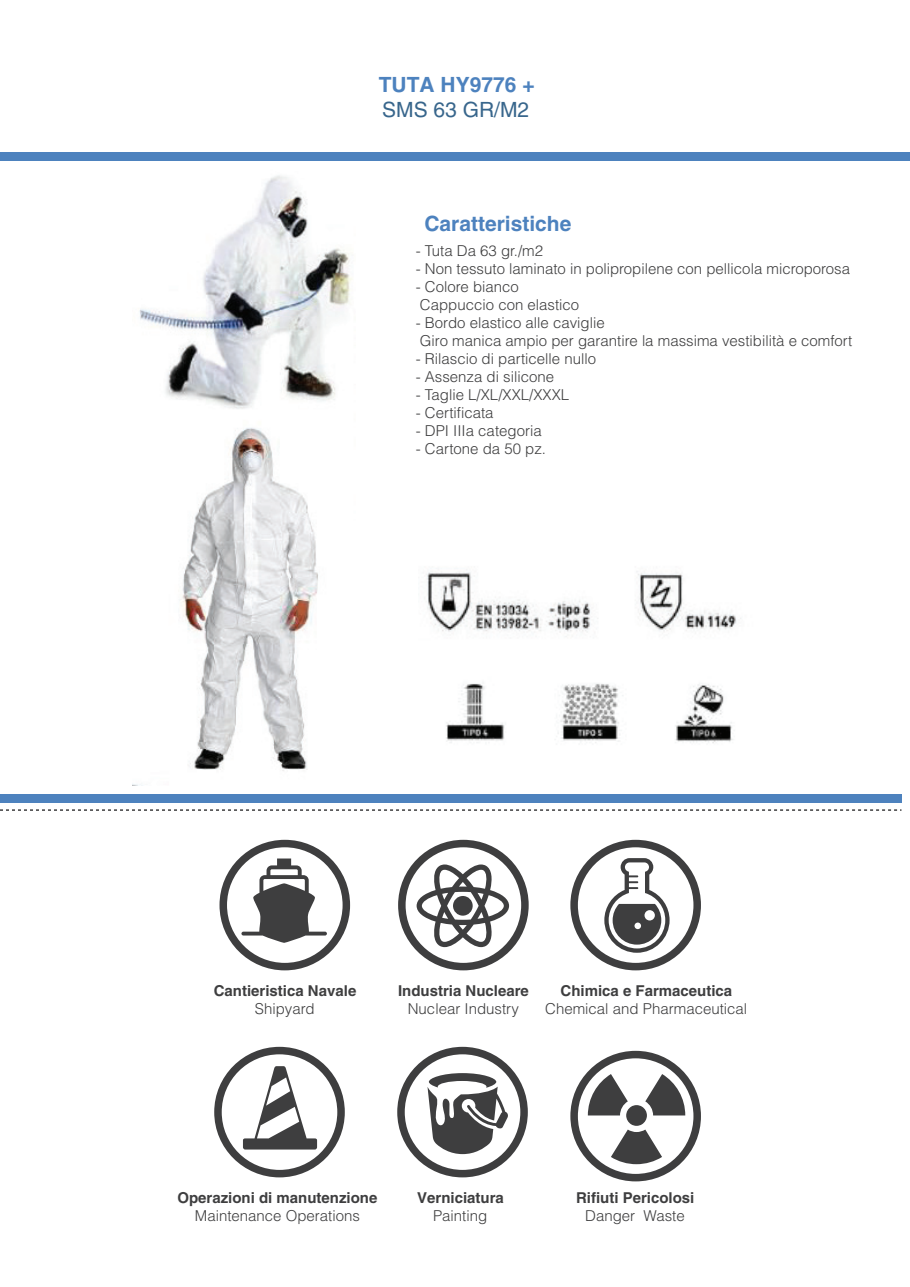
<style>
.page{position:relative;width:910px;height:1287px;background:#fff}
.page>*{position:absolute;margin:0;border:0;box-sizing:border-box;transform-origin:0 0}
.t1{font:700 21px "Helvetica";color:#4d82be}
.t2{font:21px "Helvetica";color:#38668c}
.t3{font:300 15px/18px "Helvetica";color:#3e3e3f}
.t4{font:700 15px "Helvetica";color:#3e3e3f}
</style>
<div class="page">
<div style="left:0;top:152px;width:910px;height:8px;background:#4d82be"></div>
<div style="left:0;top:795px;width:901px;height:8px;background:#4d82be"></div>
<svg style="left:0;top:809px;width:901px;height:2px"></svg>
<img style="left:132px;top:175px;width:221px;height:610px">
<div style="left:220px;top:840px;width:130px;height:130px;border:8px solid #3e3e3f;border-radius:50%"></div>
<div style="left:398px;top:840px;width:131px;height:130px;border:8px solid #3e3e3f;border-radius:50%"></div>
<div style="left:570px;top:840px;width:131px;height:130px;border:8px solid #3e3e3f;border-radius:50%"></div>
<div style="left:570px;top:1051px;width:131px;height:130px;border:8px solid #3e3e3f;border-radius:50%"></div>
<div style="left:214px;top:1047px;width:131px;height:130px;border:8px solid #3e3e3f;border-radius:50%"></div>
<div style="left:397px;top:1047px;width:131px;height:130px;border:8px solid #3e3e3f;border-radius:50%"></div>
<svg style="left:241px;top:858px;width:86px;height:85px"></svg>
<svg style="left:417px;top:864px;width:92px;height:83px"></svg>
<div style="left:453px;top:896px;width:20px;height:20px;background:#3e3e3f;border-radius:50%"></div>
<svg style="left:604px;top:858px;width:66px;height:95px"></svg>
<svg style="left:243px;top:1066px;width:74px;height:83px"></svg>
<svg style="left:588px;top:1074px;width:97px;height:90px"></svg>
<svg style="left:427px;top:1073px;width:82px;height:81px"></svg>
<img style="left:426px;top:571px;width:315px;height:66px">
<img style="left:446px;top:683px;width:287px;height:60px">
<h1 class="t1" style="left:379px;top:71px;width:157px">TUTA HY9776 +</h1>
<h1 class="t2" style="left:382px;top:97px;width:149px">SMS 63 GR/M2</h1>
<h1 class="t1" style="left:424px;top:210px;width:149px">Caratteristiche</h1>
<p class="t3" style="left:416px;top:241px;width:129px">- Tuta Da 63 gr./m2</p>
<p class="t3" style="left:416px;top:259px;width:436px">- Non tessuto laminato in polipropilene con pellicola microporosa</p>
<p class="t3" style="left:416px;top:277px;width:165px">- Colore bianco<br>Cappuccio con elastico</p>
<p class="t3" style="left:416px;top:313px;width:438px">- Bordo elastico alle caviglie<br>Giro manica ampio per garantire la massima vestibilità e comfort</p>
<p class="t3" style="left:416px;top:349px;width:182px">- Rilascio di particelle nullo</p>
<p class="t3" style="left:416px;top:367px;width:140px">- Assenza di silicone</p>
<p class="t3" style="left:416px;top:385px;width:155px">- Taglie L/XL/XXL/XXXL</p>
<p class="t3" style="left:416px;top:403px;width:79px">- Certificata</p>
<p class="t3" style="left:416px;top:421px;width:127px">- DPI IIIa categoria</p>
<p class="t3" style="left:416px;top:439px;width:132px">- Cartone da 50 pz.</p>
<p class="t4" style="left:214px;top:982px;width:144px">Cantieristica Navale</p>
<p class="t3" style="left:255px;top:1000px;width:61px">Shipyard</p>
<p class="t4" style="left:398px;top:982px;width:132px">Industria Nucleare</p>
<p class="t3" style="left:408px;top:1000px;width:113px">Nuclear Industry</p>
<p class="t4" style="left:561px;top:982px;width:173px">Chimica e Farmaceutica</p>
<p class="t3" style="left:545px;top:1000px;width:204px">Chemical and Pharmaceutical</p>
<p class="t4" style="left:177px;top:1189px;width:202px">Operazioni di manutenzione</p>
<p class="t3" style="left:195px;top:1207px;width:167px">Maintenance Operations</p>
<p class="t4" style="left:417px;top:1189px;width:88px">Verniciatura</p>
<p class="t3" style="left:433px;top:1207px;width:56px">Painting</p>
<p class="t4" style="left:576px;top:1189px;width:120px">Rifiuti Pericolosi</p>
<p class="t3" style="left:585px;top:1207px;width:101px">Danger Waste</p>
</div>
